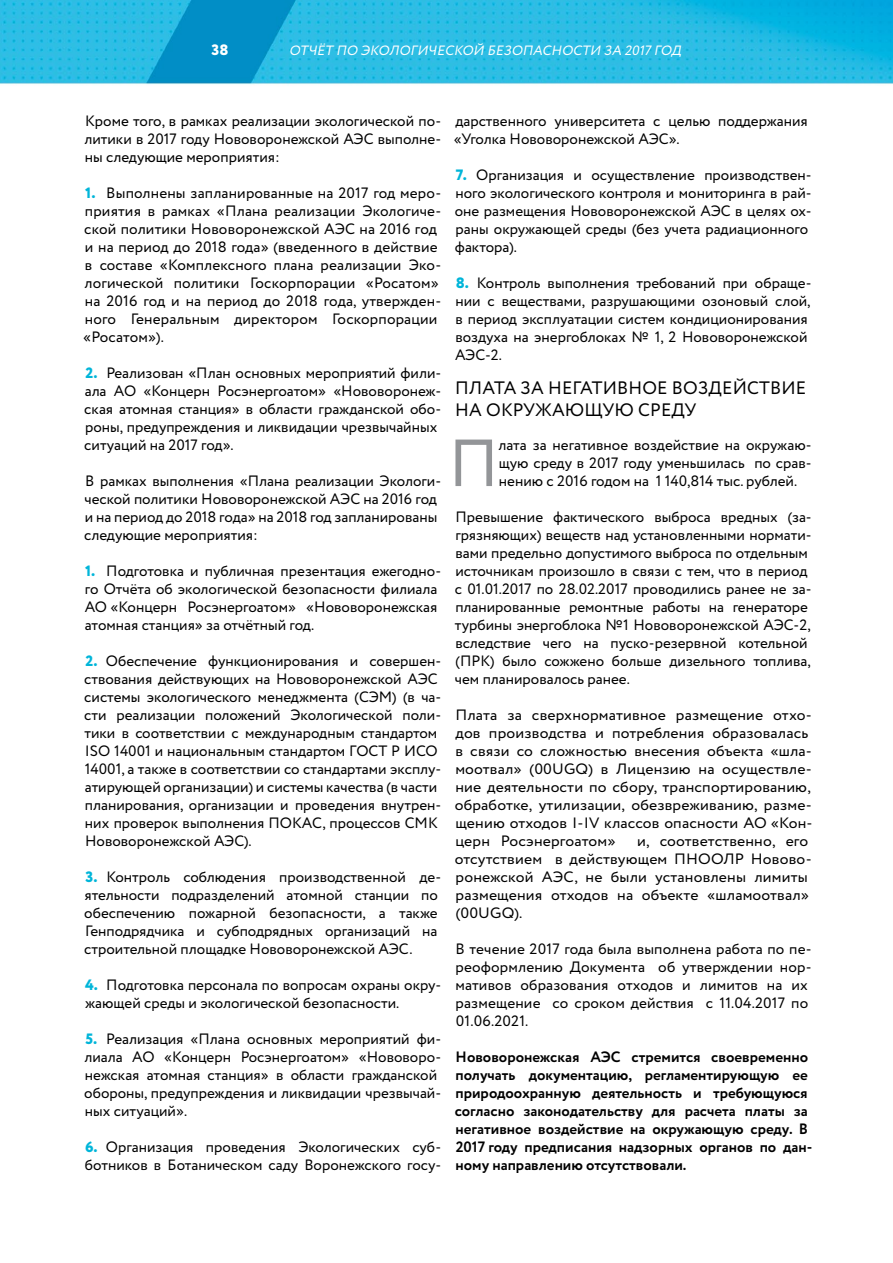
<style>
.page{position:relative;width:893px;height:1263px;background:#fff}
.page>*{position:absolute;margin:0;border:0;box-sizing:border-box;transform-origin:0 0}
.t1{font:66.45px "Circe";color:#939598}
.t2{font:18px/21.6px "Circe";letter-spacing:.01em;color:#000}
.t3{font:15px/18px "Circe";color:#000}
.t4{font:15px/18px "Circe";color:#000;scale:1.04 1}
.t5{font:700 15px/18px "Circe";color:#000}
.t6{font:800 15px "Circe";color:#fff}
.t7{font:italic 13.5px "Circe";color:#fff}
.s1{font-weight:800;color:#00b5d9}
</style>
<div class="page">
<img style="left:0;top:0;width:893px;height:85px">
<p class="t6" style="left:212px;top:40px;width:19px">38</p>
<p class="t7" style="left:289px;top:42px;width:397px">ОТЧЁТ ПО ЭКОЛОГИЧЕСКОЙ БЕЗОПАСНОСТИ ЗА 2017 ГОД</p>
<p class="t3" style="left:84px;top:112px;width:358px;text-align:justify">Кроме того, в рамках реализации экологической по&shy;литики в 2017 году Нововоронежской АЭС выполне&shy;ны следующие мероприятия:</p>
<p class="t3" style="left:83px;top:184px;width:360px"><span class="s1">1.</span> Выполнены запланированные на 2017 год меро&shy;приятия в рамках «Плана реализации Экологиче&shy;ской политики Нововоронежской АЭС на 2016 год и на период до 2018 года» (введенного в действие в составе «Комплексного плана реализации Эко&shy;логической политики Госкорпорации «Росатом» на 2016 год и на период до 2018 года, утвержден&shy;ного Генеральным директором Госкорпорации «Росатом»).</p>
<p class="t3" style="left:84px;top:364px;width:359px"><span class="s1">2.</span> Реализован «План основных мероприятий фили&shy;ала АО «Концерн Росэнергоатом» «Нововоронеж&shy;ская атомная станция» в области гражданской обо&shy;роны, предупреждения и ликвидации чрезвычайных ситуаций на 2017 год».</p>
<p class="t3" style="left:84px;top:472px;width:358px">В рамках выполнения «Плана реализации Экологи&shy;ческой политики Нововоронежской АЭС на 2016 год и на период до 2018 года» на 2018 год запланированы следующие мероприятия:</p>
<p class="t3" style="left:85px;top:562px;width:358px"><span class="s1">1.</span> Подготовка и публичная презентация ежегодно&shy;го Отчёта об экологической безопасности филиала АО «Концерн Росэнергоатом» «Нововоронежская атомная станция» за отчётный год.</p>
<p class="t3" style="left:84px;top:652px;width:359px"><span class="s1">2.</span> Обеспечение функционирования и совершен&shy;ствования действующих на Нововоронежской АЭС системы экологического менеджмента (СЭМ) (в ча&shy;сти реализации положений Экологической поли&shy;тики в соответствии с международным стандартом ISO 14001 и национальным стандартом ГОСТ Р ИСО 14001, а также в соответствии со стандартами эксплу&shy;атирующей организации) и системы качества (в части планирования, организации и проведения внутрен&shy;них проверок выполнения ПОКАС, процессов СМК Нововоронежской АЭС).</p>
<p class="t3" style="left:84px;top:868px;width:358px"><span class="s1">3.</span> Контроль соблюдения производственной де&shy;ятельности подразделений атомной станции по обеспечению пожарной безопасности, а также Генподрядчика и субподрядных организаций на строительной площадке Нововоронежской АЭС.</p>
<p class="t3" style="left:85px;top:976px;width:358px"><span class="s1">4.</span> Подготовка персонала по вопросам охраны окру&shy;жающей среды и экологической безопасности.</p>
<p class="t3" style="left:84px;top:1030px;width:358px"><span class="s1">5.</span> Реализация «Плана основных мероприятий фи&shy;лиала АО «Концерн Росэнергоатом» «Нововоро&shy;нежская атомная станция» в области гражданской обороны, предупреждения и ликвидации чрезвычай&shy;ных ситуаций».</p>
<p class="t3" style="left:85px;top:1138px;width:358px"><span class="s1">6.</span> Организация проведения Экологических суб&shy;ботников в Ботаническом саду Воронежского госу-</p>
<p class="t3" style="left:454px;top:112px;width:356px">дарственного университета с целью поддержания «Уголка Нововоронежской АЭС».</p>
<p class="t3" style="left:455px;top:166px;width:359px"><span class="s1">7.</span> Организация и осуществление производствен&shy;ного экологического контроля и мониторинга в рай&shy;оне размещения Нововоронежской АЭС в целях ох&shy;раны окружающей среды (без учета радиационного фактора).</p>
<p class="t3" style="left:455px;top:274px;width:358px"><span class="s1">8.</span> Контроль выполнения требований при обраще&shy;нии с веществами, разрушающими озоновый слой, в период эксплуатации систем кондиционирования воздуха на энергоблоках № 1, 2 Нововоронежской АЭС-2.</p>
<p class="t2" style="left:455px;top:378px;width:352px">ПЛАТА ЗА НЕГАТИВНОЕ ВОЗДЕЙСТВИЕ<br>НА ОКРУЖАЮЩУЮ СРЕДУ</p>
<h1 class="t1" style="left:448px;top:419px;width:52px">П</h1>
<p class="t3" style="left:498px;top:436px;width:315px;text-align:justify">лата за негативное воздействие на окружаю&shy;щую среду в 2017 году уменьшилась по срав&shy;нению с 2016 годом на 1 140,814 тыс. рублей.</p>
<p class="t3" style="left:455px;top:508px;width:358px">Превышение фактического выброса вредных (за&shy;грязняющих) веществ над установленными нормати&shy;вами предельно допустимого выброса по отдельным источникам произошло в связи с тем, что в период с 01.01.2017 по 28.02.2017 проводились ранее не за&shy;планированные ремонтные работы на генераторе турбины энергоблока №1 Нововоронежской АЭС‑2, вследствие чего на пуско-резервной котельной (ПРК) было сожжено больше дизельного топлива, чем планировалось ранее.</p>
<p class="t4" style="left:455px;top:706px;width:346px">Плата за сверхнормативное размещение отхо&shy;дов производства и потребления образовалась в связи со сложностью внесения объекта «шла&shy;моотвал» (00UGQ) в Лицензию на осуществле&shy;ние деятельности по сбору, транспортированию, обработке, утилизации, обезвреживанию, разме&shy;щению отходов I-IV классов опасности АО «Кон&shy;церн Росэнергоатом»</p>
<p class="t4" style="left:455px;top:832px;width:345px;text-indent:183px">и, соответственно, его отсутствием в действующем ПНООЛР Новово&shy;ронежской АЭС, не были установлены лимиты размещения отходов на объекте «шламоотвал» (00UGQ).</p>
<p class="t3" style="left:455px;top:940px;width:358px">В течение 2017 года была выполнена работа по пе&shy;реоформлению Документа об утверждении нор&shy;мативов образования отходов и лимитов на их размещение со сроком действия с 11.04.2017 по 01.06.2021.</p>
<p class="t5" style="left:455px;top:1049px;width:359px">Нововоронежская АЭС стремится своевременно получать документацию, регламентирующую ее природоохранную деятельность и требующуюся согласно законодательству для расчета платы за негативное воздействие на окружающую среду. В 2017 году предписания надзорных органов по дан&shy;ному направлению отсутствовали.</p>
</div>
